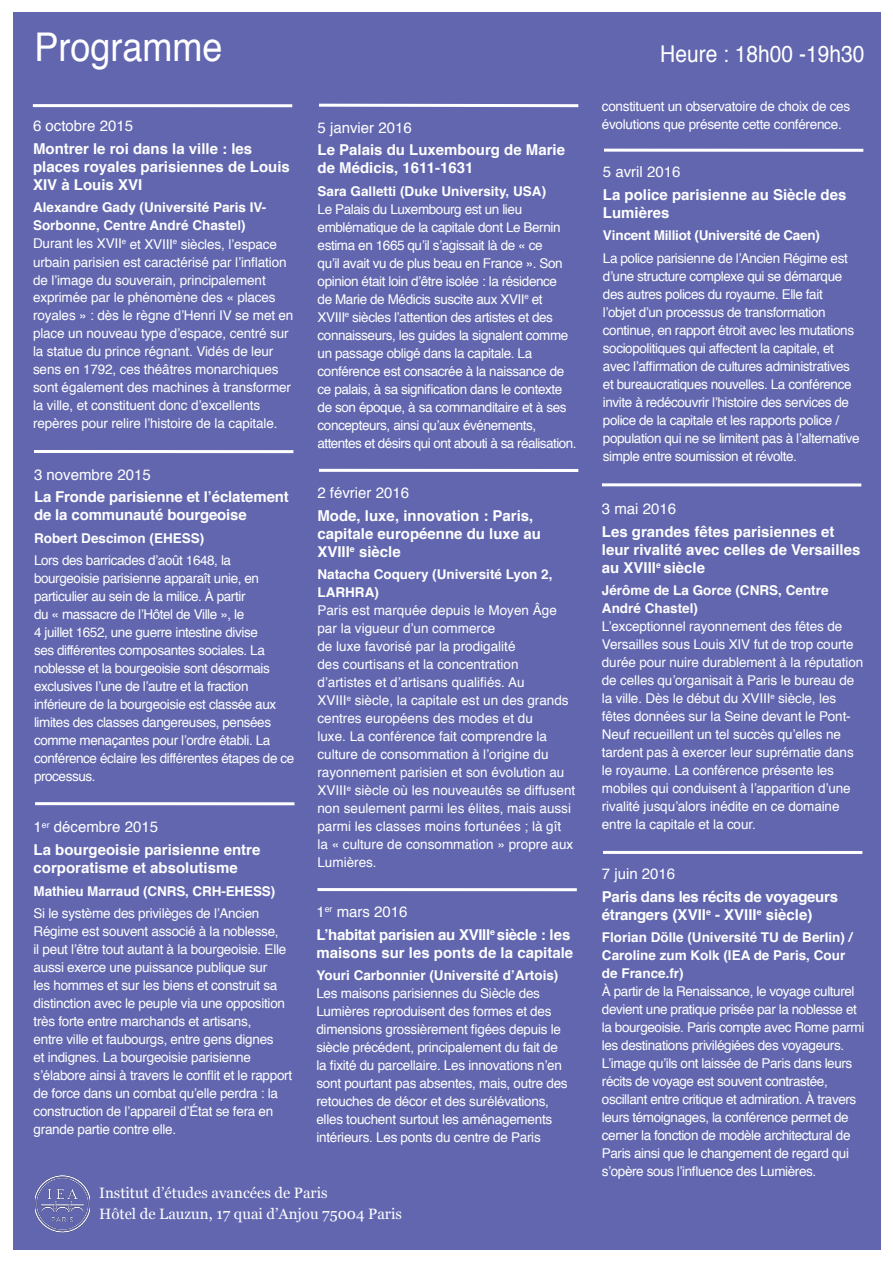
<style>
.page{position:relative;width:893px;height:1263px;background:#fff}
.page>*{position:absolute;margin:0;border:0;box-sizing:border-box;transform-origin:0 0}
.t1{font:39.6px "Helvetica";color:#fff;scale:.91 1}
.t2{font:23.1px "Helvetica";color:#fff;scale:.91 1}
.t3{font:700 15px/18px "Helvetica";color:#fff}
.t4{font:700 15px/22.5px "Helvetica";letter-spacing:-.02em;color:#fff}
.t5{font:15px "Helvetica";color:#fff}
.t6{font:15px/21px "Georgia";color:#fff}
.t7{font:13.5px/18px "Helvetica";letter-spacing:-.02em;color:#fff}
.t8{font:13.5px/18px "Helvetica";color:#fff}
.t9{font:700 13.5px/18px "Helvetica";color:#fff}
.t10{font:700 13.5px "Helvetica";letter-spacing:-.02em;color:#fff}
.s1{font-weight:700}
.s2{font-weight:400}
</style>
<div class="page">
<div style="left:13px;top:13px;width:867px;height:1237px;background:#6166af"></div>
<img style="left:35px;top:1175px;width:54px;height:57px">
<hr style="left:602px;top:483px;width:259px;height:3px;background:#fff">
<hr style="left:319px;top:469px;width:259px;height:3px;background:#fff">
<hr style="left:33px;top:104px;width:259px;height:3px;background:#fff">
<hr style="left:34px;top:450px;width:259px;height:3px;background:#fff">
<hr style="left:35px;top:802px;width:259px;height:3px;background:#fff">
<hr style="left:317px;top:888px;width:260px;height:3px;background:#fff">
<hr style="left:603px;top:851px;width:259px;height:3px;background:#fff">
<svg style="left:319px;top:103px;width:260px;height:5px"></svg>
<hr style="left:604px;top:149px;width:259px;height:3px;background:#fff">
<h1 class="t1" style="left:34px;top:17px;width:208px">Programme</h1>
<p class="t5" style="left:33px;top:115px;width:102px">6 octobre 2015</p>
<p class="t3" style="left:33px;top:140px;width:258px">Montrer le roi dans la ville : les places royales parisiennes de Louis<br>XIV à Louis XVI</p>
<p class="t7" style="left:33px;top:199px;width:262px"><span class="s1">Alexandre Gady (Université Paris IV-Sorbonne, Centre André Chastel)<br></span>Durant les XVII<sup>e</sup> et XVIII<sup>e</sup> siècles, l’espace urbain parisien est caractérisé par l’inflation de l’image du souverain, principalement exprimée par le phénomène des « places royales » : dès le règne d’Henri IV se met en place un nouveau type d’espace, centré sur la statue du prince régnant. Vidés de leur sens en 1792, ces théâtres monarchiques sont également des machines à transformer la ville, et constituent donc d’excellents repères pour relire l’histoire de la capitale.</p>
<p class="t5" style="left:34px;top:463px;width:118px">3 novembre 2015</p>
<p class="t3" style="left:34px;top:488px;width:256px">La Fronde parisienne et l’éclatement de la communauté bourgeoise</p>
<p class="t9" style="left:34px;top:529px;width:172px">Robert Descimon (EHESS)</p>
<p class="t7" style="left:34px;top:552px;width:262px">Lors des barricades d’août 1648, la bourgeoisie parisienne apparaît unie, en particulier au sein de la milice. À partir<br>du « massacre de l’Hôtel de Ville », le<br>4 juillet 1652, une guerre intestine divise<br>ses différentes composantes sociales. La noblesse et la bourgeoisie sont désormais exclusives l’une de l’autre et la fraction inférieure de la bourgeoisie est classée aux limites des classes dangereuses, pensées comme menaçantes pour l’ordre établi. La conférence éclaire les différentes étapes de ce processus.</p>
<p class="t3" style="left:34px;top:816px;width:228px;line-height:22.5px"><span class="s2">1</span><sup>er</sup> <span class="s2">décembre 2015<br></span>La bourgeoisie parisienne entre</p>
<p class="t3" style="left:34px;top:859px;width:206px">corporatisme et absolutisme</p>
<p class="t9" style="left:34px;top:882px;width:243px">Mathieu Marraud (CNRS, CRH-EHESS)</p>
<p class="t7" style="left:34px;top:905px;width:260px">Si le système des privilèges de l’Ancien Régime est souvent associé à la noblesse,<br>il peut l’être tout autant à la bourgeoisie. Elle aussi exerce une puissance publique sur<br>les hommes et sur les biens et construit sa distinction avec le peuple via une opposition très forte entre marchands et artisans,<br>entre ville et faubourgs, entre gens dignes<br>et indignes. La bourgeoisie parisienne s’élabore ainsi à travers le conflit et le rapport de force dans un combat qu’elle perdra : la construction de l’appareil d’État se fera en grande partie contre elle.</p>
<p class="t5" style="left:318px;top:116px;width:96px">5 janvier 2016</p>
<p class="t3" style="left:318px;top:141px;width:249px">Le Palais du Luxembourg de Marie de Médicis, 1611-1631</p>
<p class="t9" style="left:318px;top:182px;width:230px">Sara Galletti (Duke University, USA)</p>
<p class="t7" style="left:318px;top:200px;width:260px">Le Palais du Luxembourg est un lieu emblématique de la capitale dont Le Bernin estima en 1665 qu’il s’agissait là de « ce<br>qu’il avait vu de plus beau en France ». Son opinion était loin d’être isolée : la résidence<br>de Marie de Médicis suscite aux XVII<sup>e</sup> et XVIII<sup>e</sup> siècles l’attention des artistes et des connaisseurs, les guides la signalent comme un passage obligé dans la capitale. La conférence est consacrée à la naissance de ce palais, à sa signification dans le contexte de son époque, à sa commanditaire et à ses concepteurs, ainsi qu’aux événements, attentes et désirs qui ont abouti à sa réalisation.</p>
<p class="t5" style="left:317px;top:481px;width:93px">2 février 2016</p>
<p class="t3" style="left:317px;top:507px;width:225px">Mode, luxe, innovation : Paris, capitale européenne du luxe au<br>XVIII<sup>e</sup> siècle</p>
<p class="t9" style="left:317px;top:566px;width:237px">Natacha Coquery (Université Lyon 2,<br>LARHRA)</p>
<p class="t8" style="left:317px;top:602px;width:259px">Paris est marquée depuis le Moyen Âge par la vigueur d’un commerce<br>de luxe favorisé par la prodigalité<br>des courtisans et la concentration d’artistes et d’artisans qualifiés. Au<br>XVIII<sup>e</sup> siècle, la capitale est un des grands centres européens des modes et du<br>luxe. La conférence fait comprendre la culture de consommation à l’origine du rayonnement parisien et son évolution au XVIII<sup>e</sup> siècle où les nouveautés se diffusent non seulement parmi les élites, mais aussi parmi les classes moins fortunées ; là gît<br>la « culture de consommation » propre aux Lumières.</p>
<p class="t4" style="left:316px;top:901px;width:256px"><span class="s2">1</span><sup>er</sup> <span class="s2">mars 2016<br></span>L’habitat parisien au XVIII<sup>e</sup> siècle : les</p>
<p class="t3" style="left:316px;top:944px;width:258px">maisons sur les ponts de la capitale</p>
<p class="t9" style="left:316px;top:967px;width:244px">Youri Carbonnier (Université d’Artois)</p>
<p class="t7" style="left:316px;top:985px;width:253px">Les maisons parisiennes du Siècle des Lumières reproduisent des formes et des dimensions grossièrement figées depuis le siècle précédent, principalement du fait de la fixité du parcellaire. Les innovations n’en sont pourtant pas absentes, mais, outre des retouches de décor et des surélévations, elles touchent surtout les aménagements intérieurs. Les ponts du centre de Paris</p>
<p class="t6" style="left:99px;top:1181px;width:304px">Institut d’études avancées de Paris<br>Hôtel de Lauzun, 17 quai d’Anjou 75004 Paris</p>
<h2 class="t2" style="left:660px;top:36px;width:226px">Heure : 18h00 -19h30</h2>
<p class="t7" style="left:602px;top:98px;width:250px">constituent un observatoire de choix de ces évolutions que présente cette conférence.</p>
<p class="t5" style="left:603px;top:161px;width:79px">5 avril 2016</p>
<p class="t3" style="left:603px;top:186px;width:245px">La police parisienne au Siècle des<br>Lumières</p>
<p class="t10" style="left:603px;top:225px;width:218px">Vincent Milliot (Université de Caen)</p>
<p class="t7" style="left:603px;top:250px;width:258px">La police parisienne de l’Ancien Régime est d’une structure complexe qui se démarque des autres polices du royaume. Elle fait<br>l’objet d’un processus de transformation continue, en rapport étroit avec les mutations sociopolitiques qui affectent la capitale, et avec l’affirmation de cultures administratives et bureaucratiques nouvelles. La conférence invite à redécouvrir l’histoire des services de police de la capitale et les rapports police / population qui ne se limitent pas à l’alternative simple entre soumission et révolte.</p>
<p class="t5" style="left:602px;top:497px;width:76px">3 mai 2016</p>
<p class="t3" style="left:602px;top:523px;width:260px">Les grandes fêtes parisiennes et leur rivalité avec celles de Versailles au XVIII<sup>e</sup> siècle</p>
<p class="t9" style="left:602px;top:582px;width:228px">Jérôme de La Gorce (CNRS, Centre<br>André Chastel)</p>
<p class="t7" style="left:602px;top:618px;width:263px">L’exceptionnel rayonnement des fêtes de Versailles sous Louis XIV fut de trop courte durée pour nuire durablement à la réputation de celles qu’organisait à Paris le bureau de la ville. Dès le début du XVIII<sup>e</sup> siècle, les fêtes données sur la Seine devant le Pont-Neuf recueillent un tel succès qu’elles ne tardent pas à exercer leur suprématie dans le royaume. La conférence présente les mobiles qui conduisent à l’apparition d’une rivalité jusqu’alors inédite en ce domaine entre la capitale et la cour.</p>
<p class="t5" style="left:602px;top:862px;width:75px">7 juin 2016</p>
<p class="t4" style="left:602px;top:887px;width:238px;line-height:18px">Paris dans les récits de voyageurs étrangers (XVII<sup>e</sup> - XVIII<sup>e</sup> siècle)</p>
<p class="t9" style="left:602px;top:928px;width:252px">Florian Dölle (Université TU de Berlin) /<br>Caroline zum Kolk (IEA de Paris, Cour de France.fr)</p>
<p class="t7" style="left:602px;top:983px;width:264px">À partir de la Renaissance, le voyage culturel devient une pratique prisée par la noblesse et la bourgeoisie. Paris compte avec Rome parmi les destinations privilégiées des voyageurs.<br>L’image qu’ils ont laissée de Paris dans leurs récits de voyage est souvent contrastée, oscillant entre critique et admiration. À travers leurs témoignages, la conférence permet de cerner la fonction de modèle architectural de Paris ainsi que le changement de regard qui s’opère sous l’influence des Lumières.</p>
</div>
